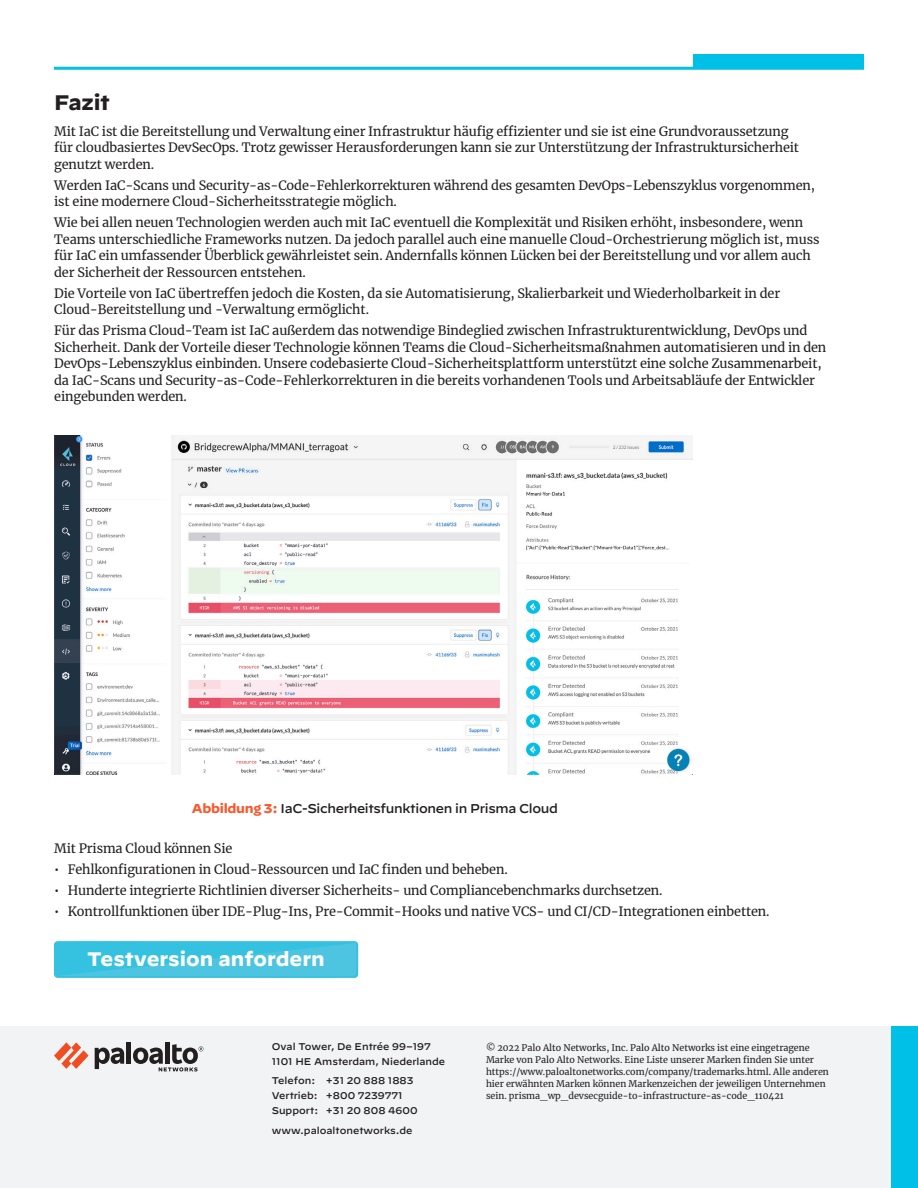
<style>
.page{position:relative;width:918px;height:1188px;background:#fff}
.page>*{position:absolute;margin:0;border:0;box-sizing:border-box;transform-origin:0 0}
.t1{font:700 21px "Decimal";letter-spacing:-.02em;color:#231f20}
.t2{font:700 19.5px "Decimal";color:#fff}
.body-text{font:12.75px/16.5px "Merriweather";letter-spacing:-.01em;color:#231f20}
.bullet-list{font:12.75px "Merriweather";letter-spacing:-.01em;color:#231f20}
.figure-title{font:500 12.75px "Decimal";letter-spacing:-.025em;color:#231f20}
.t3{font:500 9.75px/15px "Decimal";color:#231f20}
.t4{font:9px/12px "Merriweather";color:#231f20}
.s1{font-weight:700;color:#fa582d}
</style>
<div class="page">
<div style="left:0;top:1026px;width:918px;height:162px;background:#f2f3f4"></div>
<svg style="left:54px;top:1042px;width:35px;height:27px"></svg>
<hr style="left:127px;top:1042px;width:4px;height:22px;background:#231f20">
<svg style="left:95px;top:1048px;width:29px;height:21px"></svg>
<div style="left:165px;top:1042px;width:5px;height:22px;background:#231f20"></div>
<svg style="left:133px;top:1044px;width:70px;height:27px"></svg>
<div style="left:891px;top:1026px;width:27px;height:162px;background:#00c0e8"></div>
<div style="left:693px;top:54px;width:171px;height:14px;background:#00c0e8"></div>
<hr style="left:54px;top:67px;width:810px;height:3px;background:#00c0e8">
<img style="left:54px;top:435px;width:639px;height:340px">
<svg style="left:54px;top:941px;width:304px;height:37px;background:#40c3e0"></svg>
<p class="t1" style="left:54px;top:91px;width:57px">Fazit</p>
<p class="body-text" style="left:54px;top:123px;width:746px">Mit IaC ist die Bereitstellung und Verwaltung einer Infrastruktur häufig effizienter und sie ist eine Grundvoraussetzung für cloudbasiertes DevSecOps. Trotz gewisser Herausforderungen kann sie zur Unterstützung der Infrastruktursicherheit genutzt werden.</p>
<p class="body-text" style="left:54px;top:177px;width:762px">Werden IaC-Scans und Security-as-Code-Fehlerkorrekturen während des gesamten DevOps-Lebenszyklus vorgenommen, ist eine modernere Cloud-Sicherheitsstrategie möglich.</p>
<p class="body-text" style="left:54px;top:214px;width:767px">Wie bei allen neuen Technologien werden auch mit IaC eventuell die Komplexität und Risiken erhöht, insbesondere, wenn Teams unterschiedliche Frameworks nutzen. Da jedoch parallel auch eine manuelle Cloud-Orchestrierung möglich ist, muss für IaC ein umfassender Überblick gewährleistet sein. Andernfalls können Lücken bei der Bereitstellung und vor allem auch der Sicherheit der Ressourcen entstehen.</p>
<p class="body-text" style="left:54px;top:285px;width:728px">Die Vorteile von IaC übertreffen jedoch die Kosten, da sie Automatisierung, Skalierbarkeit und Wiederholbarkeit in der<br>Cloud-Bereitstellung und -Verwaltung ermöglicht.</p>
<p class="body-text" style="left:54px;top:322px;width:774px">Für das Prisma Cloud-Team ist IaC außerdem das notwendige Bindeglied zwischen Infrastrukturentwicklung, DevOps und Sicherheit. Dank der Vorteile dieser Technologie können Teams die Cloud-Sicherheitsmaßnahmen automatisieren und in den DevOps-Lebenszyklus einbinden. Unsere codebasierte Cloud-Sicherheitsplattform unterstützt eine solche Zusammenarbeit, da IaC-Scans und Security-as-Code-Fehlerkorrekturen in die bereits vorhandenen Tools und Arbeitsabläufe der Entwickler eingebunden werden.</p>
<p class="figure-title" style="left:192px;top:797px;width:368px"><span class="s1">Abbildung 3:</span> IaC-Sicherheitsfunktionen in Prisma Cloud</p>
<p class="body-text" style="left:54px;top:840px;width:180px">Mit Prisma Cloud können Sie</p>
<p class="bullet-list" style="left:54px;top:860px;width:455px">• Fehlkonfigurationen in Cloud-Ressourcen und IaC finden und beheben.</p>
<p class="bullet-list" style="left:54px;top:881px;width:610px">• Hunderte integrierte Richtlinien diverser Sicherheits- und Compliancebenchmarks durchsetzen.</p>
<p class="bullet-list" style="left:54px;top:902px;width:717px">• Kontrollfunktionen über IDE-Plug-Ins, Pre-Commit-Hooks und native VCS- und CI/CD-Integrationen einbetten.</p>
<p class="t2" style="left:87px;top:948px;width:239px">Testversion anfordern</p>
<p class="t3" style="left:272px;top:1038px;width:175px">Oval Tower, De Entrée 99–197<br>1101 HE Amsterdam, Niederlande</p>
<p class="t3" style="left:272px;top:1072px;width:147px">Telefon: +31 20 888 1883<br>Vertrieb: +800 7239771<br>Support: +31 20 808 4600</p>
<p class="t3" style="left:272px;top:1122px;width:142px">www.paloaltonetworks.de</p>
<p class="t4" style="left:486px;top:1042px;width:344px">© 2022 Palo Alto Networks, Inc. Palo Alto Networks ist eine eingetragene Marke von Palo Alto Networks. Eine Liste unserer Marken finden Sie unter https://www.paloaltonetworks.com/company/trademarks.html. Alle anderen hier erwähnten Marken können Markenzeichen der jeweiligen Unternehmen sein. prisma_wp_devsecguide-to-infrastructure-as-code_110421</p>
</div>
